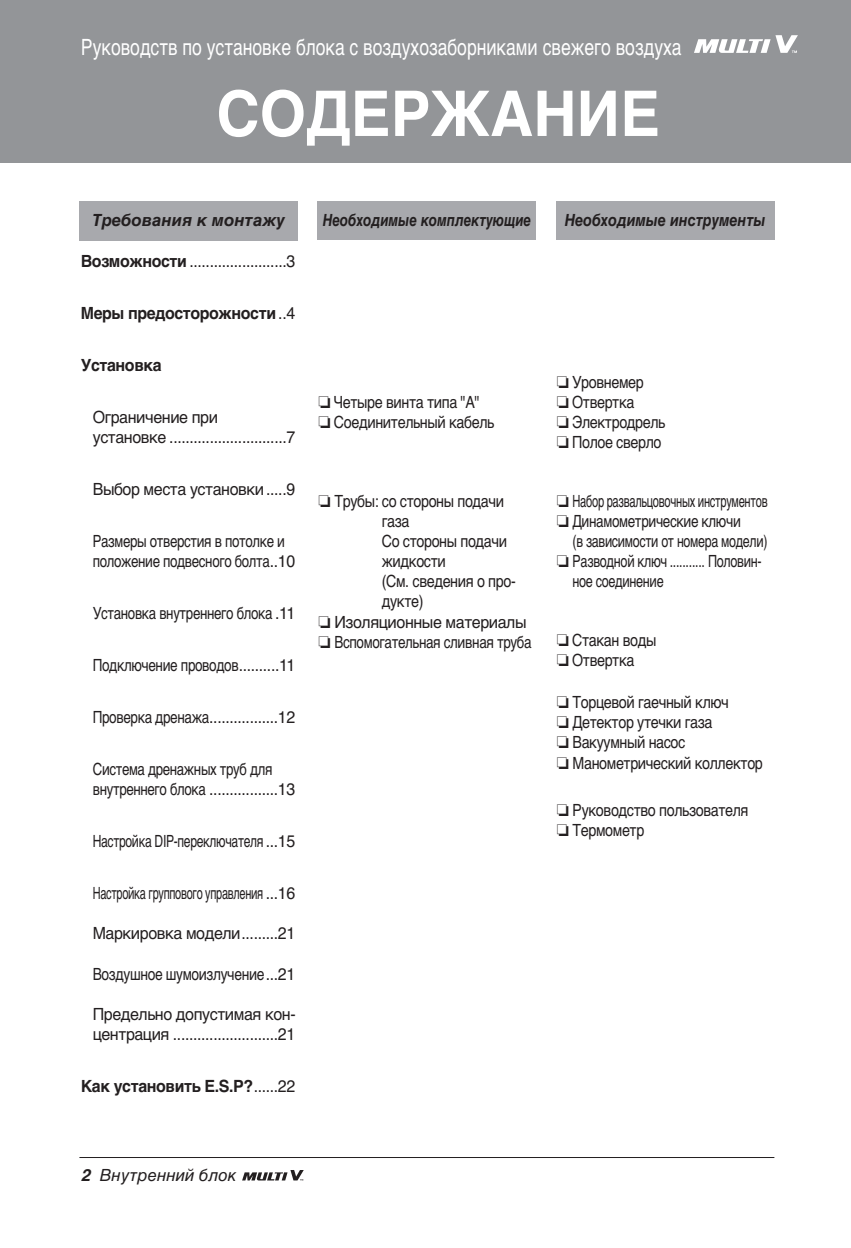
<style>
.page{position:relative;width:851px;height:1248px;background:#fff}
.page>*{position:absolute;margin:0;border:0;box-sizing:border-box;transform-origin:0 0}
.t1{font:700 63px "Helvetica";color:#fff;scale:.95 1}
.t2{font:22.4px "Helvetica";color:#fff;scale:.78 1}
.t3{font:16.8px/20.2px "Helvetica";letter-spacing:-.025em;color:#231f20;scale:.85 1}
.t4{font:16.8px/20.2px "Helvetica";letter-spacing:-.025em;color:#231f20;scale:.95 1}
.t5{font:16.8px/20px "Helvetica";letter-spacing:-.025em;color:#231f20;scale:.8 1}
.t6{font:16.8px/20.2px "Helvetica";letter-spacing:-.025em;color:#231f20;scale:.79 1}
.t7{font:700 16.8px "Helvetica";letter-spacing:-.025em;color:#231f20;scale:.95 1}
.t8{font:16.8px/20px "Helvetica";letter-spacing:-.025em;color:#231f20;scale:.75 1}
.t9{font:16.8px "Helvetica";letter-spacing:-.025em;color:#231f20;scale:.65 1}
.t10{font:16.8px "Helvetica";letter-spacing:-.025em;color:#231f20;scale:.66 1}
.t11{font:16.8px "Helvetica";letter-spacing:-.025em;color:#231f20;scale:.72 1}
.t12{font:16.8px "Helvetica";letter-spacing:-.025em;color:#231f20;scale:.82 1}
.t13{font:italic 700 16.8px "Helvetica";color:#231f20;scale:.8 1}
.t14{font:italic 700 16.8px "Helvetica";color:#231f20;scale:.86 1}
.t15{font:italic 700 16.8px "Helvetica";color:#231f20}
.t16{font:italic 16.8px "Helvetica";color:#231f20}
.s1{font-weight:700}
.s2{font-weight:400}
</style>
<div class="page">
<hr style="left:79px;top:1156px;width:695px;height:1px;background:#231f20">
<svg style="left:242px;top:1170px;width:62px;height:10px"></svg>
<div style="left:0;top:0;width:850px;height:163px;background:#939598"></div>
<div style="left:79px;top:201px;width:219px;height:40px;background:#a8a9ad"></div>
<div style="left:317px;top:201px;width:219px;height:39px;background:#a8a9ad"></div>
<div style="left:556px;top:201px;width:218px;height:39px;background:#a8a9ad"></div>
<svg style="left:694px;top:35px;width:103px;height:18px"></svg>
<p class="t2" style="left:81px;top:39px;width:771px">Руководств по установке блока с воздухозаборниками свежего воздуха</p>
<p class="t1" style="left:216px;top:91px;width:468px">СОДЕРЖАНИЕ</p>
<p class="t15" style="left:92px;top:214px;width:194px">Требования к монтажу</p>
<p class="t13" style="left:323px;top:214px;width:262px">Необходимые комплектующие</p>
<p class="t14" style="left:564px;top:214px;width:235px">Необходимые инструменты</p>
<p class="t4" style="left:81px;top:253px;width:227px"><span class="s1">Возможности</span> ........................3</p>
<p class="t7" style="left:81px;top:307px;width:227px">Меры предосторожности <span class="s2">..4</span></p>
<p class="t7" style="left:81px;top:359px;width:87px">Установка</p>
<p class="t4" style="left:93px;top:408px;width:215px">Ограничение при установке .............................7</p>
<p class="t4" style="left:93px;top:480px;width:215px">Выбор места установки.....9</p>
<p class="t6" style="left:93px;top:532px;width:258px">Размеры отверстия в потолке и положение подвесного болта..10</p>
<p class="t6" style="left:93px;top:604px;width:258px">Установка внутреннего блока .11</p>
<p class="t5" style="left:93px;top:656px;width:255px">Подключение проводов..........11</p>
<p class="t5" style="left:93px;top:708px;width:255px">Проверка дренажа.................12</p>
<p class="t6" style="left:93px;top:760px;width:258px">Система дренажных труб для внутреннего блока .................13</p>
<p class="t11" style="left:93px;top:835px;width:283px">Настройка DIP-переключателя ...15</p>
<p class="t9" style="left:93px;top:886px;width:313px">Настройка группового управления ...16</p>
<p class="t4" style="left:93px;top:924px;width:215px">Маркировка модели.........21</p>
<p class="t12" style="left:93px;top:967px;width:248px">Воздушное шумоизлучение...21</p>
<p class="t4" style="left:93px;top:1005px;width:215px">Предельно допустимая кон&shy;центрация ..........................21</p>
<p class="t7" style="left:81px;top:1079px;width:227px">Как установить E.S.P?<span class="s2">......22</span></p>
<p class="t3" style="left:318px;top:393px;width:191px">□ Четыре винта типа "A"</p>
<p class="t3" style="left:318px;top:413px;width:208px">□ Соединительный кабель</p>
<p class="t3" style="left:382px;top:492px;width:159px;text-indent:-63px">□ Трубы: со стороны подачи газа<br>Со стороны подачи жидкости<br>(См. сведения о про&shy;дукте)</p>
<p class="t4" style="left:318px;top:613px;width:220px">□ Изоляционные материалы</p>
<p class="t5" style="left:318px;top:633px;width:268px">□ Вспомогательная сливная труба</p>
<p class="t3" style="left:556px;top:373px;width:104px">□ Уровнемер</p>
<p class="t3" style="left:556px;top:393px;width:93px">□ Отвертка</p>
<p class="t3" style="left:556px;top:413px;width:129px">□ Электродрель</p>
<p class="t3" style="left:556px;top:433px;width:125px">□ Полое сверло</p>
<p class="t10" style="left:556px;top:494px;width:321px">□ Набор развальцовочных инструментов</p>
<p class="t5" style="left:572px;top:512px;width:245px;text-indent:-16px">□ Динамометрические ключи<br>(в зависимости от номера модели)</p>
<p class="t8" style="left:572px;top:552px;width:254px;text-indent:-16px">□ Разводной ключ ........... Половин&shy;ное соединение</p>
<p class="t3" style="left:556px;top:631px;width:119px">□ Стакан воды</p>
<p class="t3" style="left:556px;top:651px;width:93px">□ Отвертка</p>
<p class="t3" style="left:556px;top:693px;width:204px">□ Торцевой гаечный ключ</p>
<p class="t3" style="left:556px;top:713px;width:185px">□ Детектор утечки газа</p>
<p class="t3" style="left:556px;top:734px;width:153px">□ Вакуумный насос</p>
<p class="t3" style="left:556px;top:754px;width:244px">□ Манометрический коллектор</p>
<p class="t3" style="left:556px;top:801px;width:227px">□ Руководство пользователя</p>
<p class="t3" style="left:556px;top:822px;width:104px">□ Термометр</p>
<p class="t16" style="left:81px;top:1168px;width:157px"><span class="s1">2</span> Внутренний блок</p>
</div>
